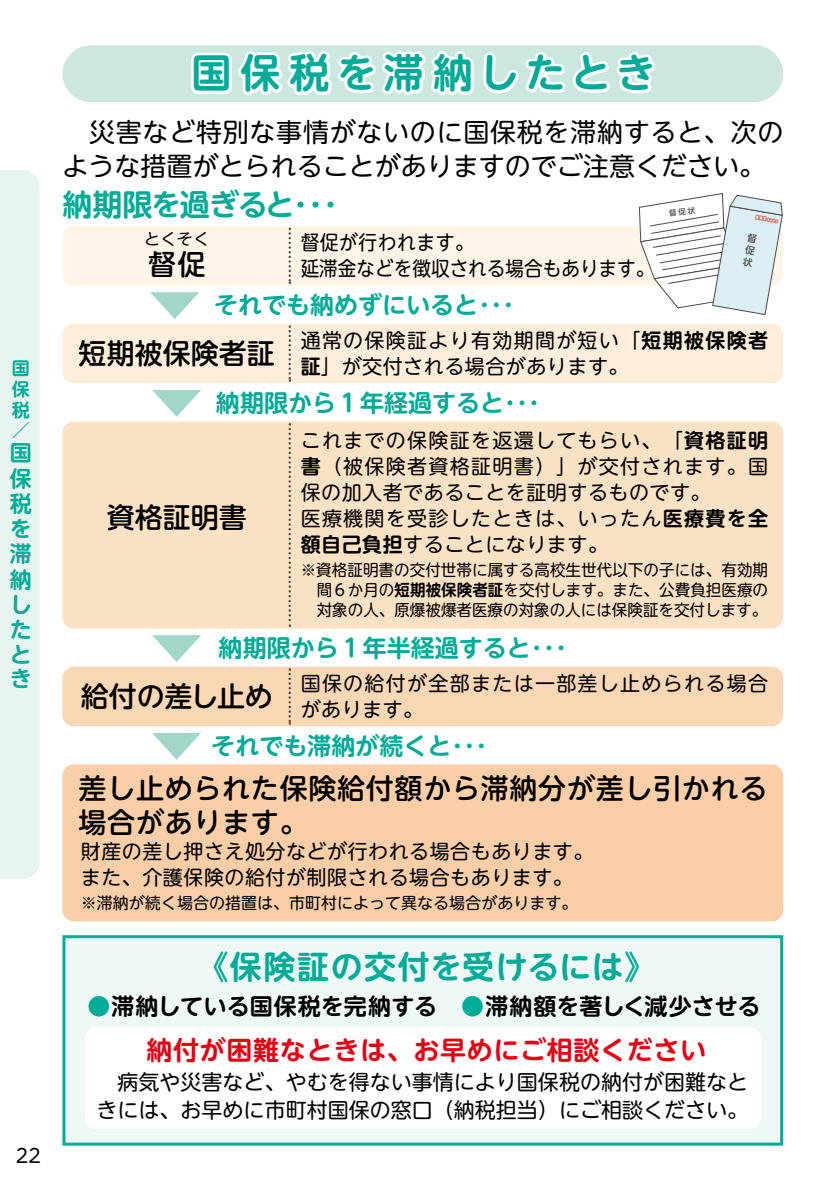
<style>
.page{position:relative;width:840px;height:1191px;background:#fff}
.page>*{position:absolute;margin:0;border:0;box-sizing:border-box;transform-origin:0 0}
.t1{font:700 40px "UD Shin M Go Pro De";letter-spacing:.18em;color:#00ac97}
.t2{font:700 32px "UD Shin M Go Pro De";letter-spacing:.04em;color:#00ac97}
.t3{font:700 30px "UD Shin M Go Pro De";letter-spacing:-.045em;color:#00ac97}
.t4{font:500 28px/34px "UD Shin M Go Pro";letter-spacing:.025em;color:#000}
.t5{font:500 28px "UD Shin M Go Pro";letter-spacing:-.005em;color:#000}
.t6{font:26px/34px "UD Shin M Go Pro";color:#000}
.t7{font:700 26px "UD Shin M Go Pro De";letter-spacing:.025em;color:#e60012}
.t8{font:700 24px "UD Shin M Go Pro De";color:#00ac97}
.t9{font:700 23px "UD Shin M Go Pro De";color:#000}
.t10{font:700 22px/25px "UD Shin M Go Pro De";color:#00ac97;text-align:justify}
.t11{font:21px/28px "UD Shin M Go Pro";color:#000}
.t12{font:20px/26px "UD Shin M Go Pro";letter-spacing:.065em;color:#000}
.t13{font:20px/26px "UD Shin M Go Pro";letter-spacing:.025em;color:#000}
.t14{font:20px "UD Shin M Go Pro";color:#000;scale:.93 1}
.t15{font:20px "UD Shin M Go Pro";letter-spacing:.025em;color:#000;scale:.94 1}
.t16{font:19px "UD Shin M Go Pro";color:#000}
.t17{font:700 18px/20.6px "UD Shin M Go Pro De";color:#00ac97;text-align:justify}
.t18{font:16px/20px "UD Shin M Go Pro";color:#000;text-align:justify}
.s1{font-family:"UD Shin M Go Pro De";font-weight:700}
.s2{color:#00ac97}
</style>
<div class="page">
<div style="left:0;top:170px;width:40px;height:709px;background:#e7f4f0"></div>
<svg style="left:62px;top:935px;width:720px;height:210px;fill:#eff8f6"></svg>
<div style="left:85px;top:1027px;width:675px;height:102px;background:#fff;border-radius:11px"></div>
<div style="left:62px;top:45px;width:720px;height:57px;background:#cbe7e0;border-radius:28px"></div>
<svg style="left:187px;top:45px;width:471px;height:51px"></svg>
<div style="left:62px;top:226px;width:720px;height:59px;background:#fef4e8;border-radius:11px"></div>
<svg style="left:288px;top:228px;width:3px;height:56px"></svg>
<div style="left:62px;top:324px;width:720px;height:59px;background:#fdeddb;border-radius:11px"></div>
<svg style="left:288px;top:325px;width:3px;height:57px"></svg>
<svg style="left:150px;top:292px;width:49px;height:27px"></svg>
<div style="left:62px;top:666px;width:720px;height:60px;background:#fbd8b5;border-radius:11px"></div>
<svg style="left:288px;top:668px;width:3px;height:56px"></svg>
<svg style="left:152px;top:635px;width:49px;height:27px"></svg>
<svg style="left:152px;top:733px;width:49px;height:26px"></svg>
<div style="left:62px;top:421px;width:720px;height:207px;background:#fce2c4;border-radius:11px"></div>
<svg style="left:288px;top:423px;width:3px;height:204px"></svg>
<svg style="left:152px;top:390px;width:49px;height:27px"></svg>
<div style="left:62px;top:764px;width:720px;height:157px;background:#facea7;border-radius:11px"></div>
<svg style="left:638px;top:193px;width:144px;height:122px"></svg>
<p class="t17" style="left:12px;top:357px;width:19px">国保税／</p>
<p class="t10" style="left:10px;top:439px;width:23px">国保税を滞納したとき</p>
<p class="t16" style="left:16px;top:1140px;width:27px">22</p>
<h1 class="t1" style="left:191px;top:41px;width:465px">国保税を滞納したとき</h1>
<h3 class="t6" style="left:62px;top:113px;width:722px">　災害など特別な事情がないのに国保税を滞納すると、次のような措置がとられることがありますのでご注意ください。</h3>
<h3 class="t3" style="left:62px;top:180px;width:277px">納期限を過ぎると･･･</h3>
<p class="t18" style="left:144px;top:228px;width:67px">とくそく</p>
<p class="t15" style="left:300px;top:227px;width:186px">督促が行われます。</p>
<h3 class="t4" style="left:148px;top:246px;width:59px">督促</h3>
<p class="t14" style="left:300px;top:253px;width:382px">延滞金などを徴収される場合もあります。</p>
<p class="t8" style="left:214px;top:285px;width:302px">それでも納めずにいると･･･</p>
<p class="t12" style="left:79px;top:326px;width:690px;text-indent:222px">通常の保険証より有効期間が短い「<span class="s1">短期被保険者</span><sup>短期被保険者証</sup> <span class="s1">証</span>」が交付される場合があります。</p>
<p class="t8" style="left:216px;top:383px;width:325px">納期限から１年経過すると･･･</p>
<h3 class="t4" style="left:107px;top:499px;width:142px">資格証明書</h3>
<p class="t12" style="left:300px;top:426px;width:468px">これまでの保険証を返還してもらい、「<span class="s1">資格証明書</span>（被保険者資格証明書）」が交付されます。国保の加入者であることを証明するものです。<br>医療機関を受診したときは、いったん<span class="s1">医療費を全額自己負担</span>することになります。</p>
<p class="t18" style="left:316px;top:559px;width:452px;text-indent:-16px">※資格証明書の交付世帯に属する高校生世代以下の子には、有効期間６か月の<span class="s1">短期被保険者証</span>を交付します。また、公費負担医療の対象の人、原爆被爆者医療の対象の人には保険証を交付します。</p>
<p class="t8" style="left:218px;top:628px;width:349px">納期限から１年半経過すると･･･</p>
<p class="t12" style="left:300px;top:669px;width:468px">国保の給付が全部または一部差し止められる場合</p>
<h3 class="t5" style="left:81px;top:673px;width:344px">給付の差し止め <sub>があります。</sub></h3>
<p class="t8" style="left:211px;top:726px;width:277px">それでも滞納が続くと･･･</p>
<h3 class="t4" style="left:78px;top:770px;width:690px">差し止められた保険給付額から滞納分が差し引かれる場合があります。</h3>
<p class="t13" style="left:81px;top:837px;width:513px">財産の差し押さえ処分などが行われる場合もあります。また、介護保険の給付が制限される場合もあります。</p>
<p class="t18" style="left:81px;top:892px;width:497px">※滞納が続く場合の措置は、市町村によって異なる場合があります。</p>
<h2 class="t2" style="left:196px;top:941px;width:461px">《保険証の交付を受けるには》</h2>
<p class="t9" style="left:87px;top:987px;width:674px"><span class="s2">●</span>滞納している国保税を完納する　<span class="s2">●</span>滞納額を著しく減少させる</p>
<h3 class="t7" style="left:146px;top:1028px;width:560px">納付が困難なときは、お早めにご相談ください</h3>
<p class="t11" style="left:96px;top:1067px;width:653px">　病気や災害など、やむを得ない事情により国保税の納付が困難なときには、お早めに市町村国保の窓口（納税担当）にご相談ください。</p>
</div>
